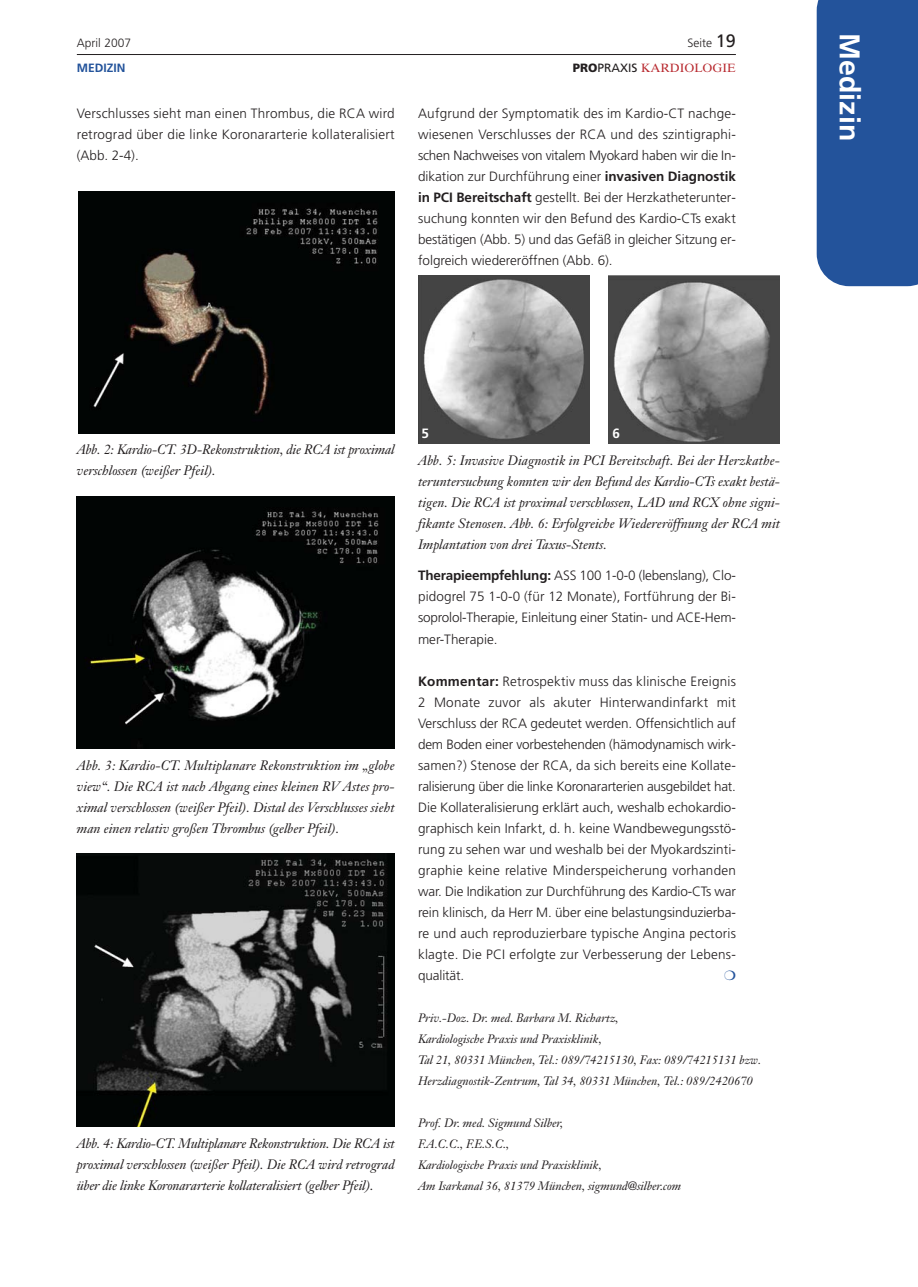
<style>
.page{position:relative;width:918px;height:1287px;background:#fff}
.page>*{position:absolute;margin:0;border:0;box-sizing:border-box;transform-origin:0 0}
.t1{font:700 28.5px "Frutiger";color:#fff}
.t2{font:300 13.5px/21px "Frutiger";color:#231f20;text-align:justify}
.t3{font:italic 13.5px/21px "Janson Text";color:#231f20;text-align:justify}
.t4{font:700 13.5px "Frutiger";color:#fff}
.t5{font:italic 12px/21px "Janson Text";color:#231f20}
.t6{font:12px "Times Ten";color:#b8292f}
.t7{font:300 12px "Frutiger";color:#231f20}
.t8{font:700 12px "Frutiger";color:#23539b}
.s1{font-weight:400;font-size:18px}
.s2{font-family:"Frutiger";font-weight:900;color:#231f20}
.s3{font-family:"Frutiger";color:#231f20}
.s4{font-weight:700}
</style>
<div class="page">
<hr style="left:77px;top:54px;width:659px;height:1px;background:#231f20">
<div style="left:817px;top:0;width:101px;height:286px;background:#23539b"></div>
<img style="left:78px;top:192px;width:317px;height:241px">
<img style="left:418px;top:276px;width:172px;height:168px">
<img style="left:609px;top:276px;width:171px;height:168px">
<img style="left:77px;top:496px;width:318px;height:253px">
<img style="left:77px;top:854px;width:318px;height:273px">
<p class="t7" style="left:77px;top:38px;width:56px">April 2007</p>
<p class="t8" style="left:77px;top:63px;width:50px">MEDIZIN</p>
<p class="t7" style="left:688px;top:38px;width:50px">Seite <span class="s1">19</span></p>
<p class="t6" style="left:573px;top:64px;width:165px"><span class="s2">PRO</span><span class="s3">PRAXIS</span> KARDIOLOGIE</p>
<p class="t2" style="left:77px;top:104px;width:319px">Verschlusses sieht man einen Thrombus, die RCA wird retrograd über die linke Koronararterie kollateralisiert (Abb. 2-4).</p>
<p class="t2" style="left:418px;top:104px;width:319px">Aufgrund der Symptomatik des im Kardio-CT nachge&shy;wiesenen Verschlusses der RCA und des szintigraphi&shy;schen Nachweises von vitalem Myokard haben wir die In&shy;dikation zur Durchführung einer <span class="s4">invasiven Diagnostik in PCI Bereitschaft</span> gestellt. Bei der Herzkatheterunter&shy;suchung konnten wir den Befund des Kardio-CTs exakt bestätigen (Abb. 5) und das Gefäß in gleicher Sitzung er&shy;folgreich wiedereröffnen (Abb. 6).</p>
<h1 class="t1" style="left:861px;top:33px;width:109px;rotate:90deg">Medizin</h1>
<p class="t3" style="left:77px;top:441px;width:319px">Abb. 2: Kardio-CT. 3D-Rekonstruktion, die RCA ist proximal verschlossen (weißer Pfeil).</p>
<p class="t3" style="left:77px;top:756px;width:319px">Abb. 3: Kardio-CT. Multiplanare Rekonstruktion im „globe view“. Die RCA ist nach Abgang eines kleinen RV Astes pro&shy;ximal verschlossen (weißer Pfeil). Distal des Verschlusses sieht man einen relativ großen Thrombus (gelber Pfeil).</p>
<p class="t3" style="left:77px;top:1134px;width:319px">Abb. 4: Kardio-CT. Multiplanare Rekonstruktion. Die RCA ist proximal verschlossen (weißer Pfeil). Die RCA wird retrograd über die linke Koronararterie kollateralisiert (gelber Pfeil).</p>
<p class="t4" style="left:422px;top:428px;width:9px">5</p>
<p class="t4" style="left:612px;top:428px;width:9px">6</p>
<p class="t3" style="left:418px;top:451px;width:364px">Abb. 5: Invasive Diagnostik in PCI Bereitschaft. Bei der Herzkathe&shy;teruntersuchung konnten wir den Befund des Kardio-CTs exakt bestä&shy;tigen. Die RCA ist proximal verschlossen, LAD und RCX ohne signi&shy;fikante Stenosen. Abb. 6: Erfolgreiche Wiedereröffnung der RCA mit Implantation von drei Taxus-Stents.</p>
<p class="t2" style="left:418px;top:566px;width:319px"><span class="s4">Therapieempfehlung:</span> ASS 100 1-0-0 (lebenslang), Clo&shy;pidogrel 75 1-0-0 (für 12 Monate), Fortführung der Bi&shy;soprolol-Therapie, Einleitung einer Statin- und ACE-Hem&shy;mer-Therapie.</p>
<p class="t2" style="left:418px;top:671px;width:319px"><span class="s4">Kommentar:</span> Retrospektiv muss das klinische Ereignis 2 Monate zuvor als akuter Hinterwandinfarkt mit Verschluss der RCA gedeutet werden. Offensichtlich auf dem Boden einer vorbestehenden (hämodynamisch wirk&shy;samen?) Stenose der RCA, da sich bereits eine Kollate&shy;ralisierung über die linke Koronararterien ausgebildet hat.<br>Die Kollateralisierung erklärt auch, weshalb echokardio&shy;graphisch kein Infarkt, d. h. keine Wandbewegungsstö&shy;rung zu sehen war und weshalb bei der Myokardszinti&shy;graphie keine relative Minderspeicherung vorhanden war. Die Indikation zur Durchführung des Kardio-CTs war rein klinisch, da Herr M. über eine belastungsinduzierba&shy;re und auch reproduzierbare typische Angina pectoris klagte. Die PCI erfolgte zur Verbesserung der Lebens&shy;qualität.</p>
<p class="t5" style="left:418px;top:1009px;width:345px">Priv.-Doz. Dr. med. Barbara M. Richartz,<br>Kardiologische Praxis und Praxisklinik,<br>Tal 21, 80331 München, Tel.: 089/74215130, Fax: 089/74215131 bzw.<br>Herzdiagnostik-Zentrum, Tal 34, 80331 München, Tel.: 089/2420670</p>
<p class="t5" style="left:418px;top:1114px;width:265px">Prof. Dr. med. Sigmund Silber,<br>F.A.C.C., F.E.S.C.,<br>Kardiologische Praxis und Praxisklinik,<br>Am Isarkanal 36, 81379 München, sigmund@silber.com</p>
</div>
